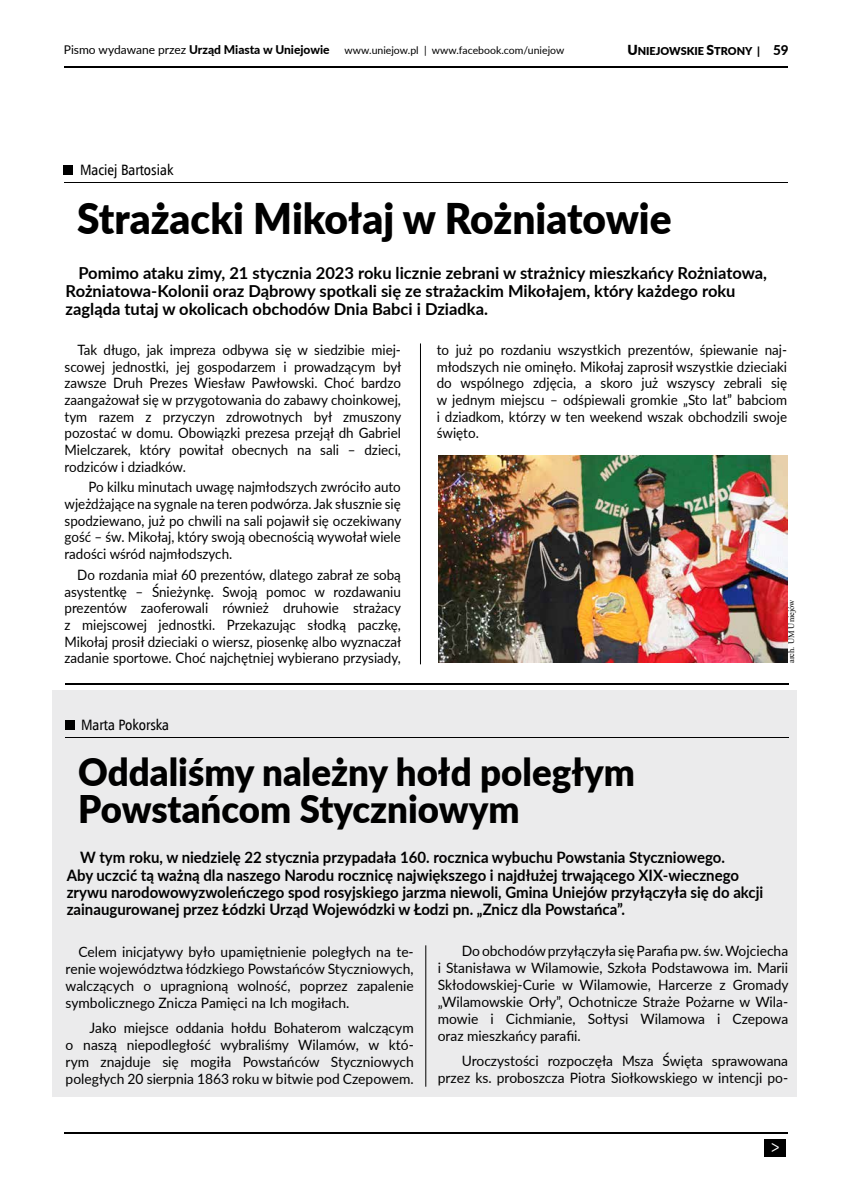
<style>
.page{position:relative;width:851px;height:1191px;background:#fff}
.page>*{position:absolute;margin:0;border:0;box-sizing:border-box;transform-origin:0 0}
.t1{font:900 42.3px "Lato";color:#000;scale:.96 1}
.t2{font:900 38.1px/37.5px "Lato";color:#000;scale:.96 1}
.t3{font:700 18px "Minion Pro";color:#fff;scale:.86 1}
.t4{font:700 16.5px/18px "Lato";color:#000}
.t5{font:700 15.75px/17.4px "Lato";color:#000;scale:.95 1}
.t6{font:15px "Humnst 777 Cn EU";color:#000}
.t7{font:14.25px/16.6px "Lato";color:#000;text-align:justify;scale:.94 1}
.t8{font:14.25px/17px "Lato";color:#000;text-align:justify}
.t9{font:900 10.8px "Lato";color:#000}
.t10{font:10.5px "Lato";color:#000}
.t11{font:8.55px "Times New Roman";color:#000}
.s1{font-size:12px}
.s2{font-weight:800;font-size:12px}
.s3{font-size:13.8px}
.s4{font-weight:800;font-size:13.5px}
</style>
<div class="page">
<hr style="left:64px;top:66px;width:723px;height:2px;background:#000">
<hr style="left:64px;top:1132px;width:723px;height:1px;background:#000">
<div style="left:52px;top:690px;width:744px;height:406px;background:#ebebec"></div>
<div style="left:764px;top:1138px;width:22px;height:18px;background:#000"></div>
<hr style="left:64px;top:182px;width:723px;height:1px;background:#000">
<hr style="left:65px;top:737px;width:723px;height:1px;background:#000">
<div style="left:64px;top:165px;width:9px;height:10px;background:#000"></div>
<div style="left:65px;top:720px;width:9px;height:10px;background:#000"></div>
<hr style="left:420px;top:343px;width:1px;height:321px;background:#000">
<hr style="left:425px;top:945px;width:1px;height:141px;background:#000">
<img style="left:438px;top:455px;width:348px;height:207px">
<hr style="left:65px;top:684px;width:723px;height:1px;background:#000">
<p class="t10" style="left:64px;top:43px;width:502px"><span class="s1">Pismo wydawane przez</span> <span class="s2">Urząd Miasta w Uniejowie</span> www.uniejow.pl | www.facebook.com/uniejow</p>
<p class="t9" style="left:627px;top:43px;width:163px"><span class="s3">U</span>NIEJOWSKIE <span class="s3">S</span>TRONY | <span class="s4">59</span></p>
<p class="t6" style="left:80px;top:160px;width:95px">Maciej Bartosiak</p>
<h1 class="t1" style="left:77px;top:187px;width:620px">Strażacki Mikołaj w Rożniatowie</h1>
<p class="t4" style="left:66px;top:263px;width:703px;text-indent:13px">Pomimo ataku zimy, 21 stycznia 2023 roku licznie zebrani w strażnicy mieszkańcy Rożniatowa,<br>Rożniatowa-Kolonii oraz Dąbrowy spotkali się ze strażackim Mikołajem, który każdego roku zagląda tutaj w okolicach obchodów Dnia Babci i Dziadka.</p>
<p class="t7" style="left:65px;top:341px;width:360px;text-indent:13px">Tak długo, jak impreza odbywa się w siedzibie miej&shy;scowej jednostki, jej gospodarzem i prowadzącym był zawsze Druh Prezes Wiesław Pawłowski. Choć bardzo zaangażował się w przygotowania do zabawy choinkowej, tym razem z przyczyn zdrowotnych był zmuszony pozostać w domu. Obowiązki prezesa przejął dh Gabriel Mielczarek, który powitał obecnych na sali – dzieci, rodziców i dziadków.</p>
<p class="t7" style="left:65px;top:478px;width:359px;text-indent:24px">Po kilku minutach uwagę najmłodszych zwróciło auto wjeżdżające na sygnale na teren podwórza. Jak słusznie się spodziewano, już po chwili na sali pojawił się oczekiwany gość – św. Mikołaj, który swoją obecnością wywołał wiele radości wśród najmłodszych.</p>
<p class="t7" style="left:65px;top:566px;width:360px;text-indent:13px">Do rozdania miał 60 prezentów, dlatego zabrał ze sobą asystentkę – Śnieżynkę. Swoją pomoc w rozdawaniu prezentów zaoferowali również druhowie strażacy z miejscowej jednostki. Przekazując słodką paczkę, Mikołaj prosił dzieciaki o wiersz, piosenkę albo wyznaczał zadanie sportowe. Choć najchętniej wybierano przysiady,</p>
<p class="t6" style="left:81px;top:715px;width:90px">Marta Pokorska</p>
<p class="t7" style="left:436px;top:341px;width:374px">to już po rozdaniu wszystkich prezentów, śpiewanie naj&shy;młodszych nie ominęło. Mikołaj zaprosił wszystkie dzieciaki do wspólnego zdjęcia, a skoro już wszyscy zebrali się w jednym miejscu – odśpiewali gromkie „Sto lat” babciom i dziadkom, którzy w ten weekend wszak obchodzili swoje święto.</p>
<p class="t11" style="left:785px;top:663px;width:65px;rotate:-90deg">arch. UM Uniejów</p>
<h2 class="t2" style="left:78px;top:751px;width:581px">Oddaliśmy należny hołd poległym<br>Powstańcom Styczniowym</h2>
<p class="t5" style="left:67px;top:848px;width:734px;text-indent:13px">W tym roku, w niedzielę 22 stycznia przypadała 160. rocznica wybuchu Powstania Styczniowego.<br>Aby uczcić tą ważną dla naszego Narodu rocznicę największego i najdłużej trwającego XIX-wiecznego zrywu narodowowyzwoleńczego spod rosyjskiego jarzma niewoli, Gmina Uniejów przyłączyła się do akcji zainaugurowanej przez Łódzki Urząd Wojewódzki w Łodzi pn. „Znicz dla Powstańca”.</p>
<p class="t8" style="left:66px;top:942px;width:349px;text-indent:13px">Celem inicjatywy było upamiętnienie poległych na te&shy;renie województwa łódzkiego Powstańców Styczniowych, walczących o upragnioną wolność, poprzez zapalenie symbolicznego Znicza Pamięci na Ich mogiłach.</p>
<p class="t8" style="left:66px;top:1018px;width:349px;text-indent:24px">Jako miejsce oddania hołdu Bohaterom walczącym o naszą niepodległość wybraliśmy Wilamów, w któ&shy;rym znajduje się mogiła Powstańców Styczniowych poległych 20 sierpnia 1863 roku w bitwie pod Czepowem.</p>
<p class="t8" style="left:438px;top:941px;width:352px;text-indent:24px">Doobchodów przyłączyła się Parafia pw. św.Wojciecha i Stanisława w Wilamowie, Szkoła Podstawowa im. Marii Skłodowskiej-Curie w Wilamowie, Harcerze z Gromady „Wilamowskie Orły”, Ochotnicze Straże Pożarne w Wila&shy;mowie i Cichmianie, Sołtysi Wilamowa i Czepowa oraz mieszkańcy parafii.</p>
<p class="t8" style="left:438px;top:1051px;width:352px;text-align:right">Uroczystości rozpoczęła Msza Święta sprawowana przez ks. proboszcza Piotra Siołkowskiego w intencji po-</p>
<p class="t3" style="left:771px;top:1133px;width:11px">&gt;</p>
</div>
